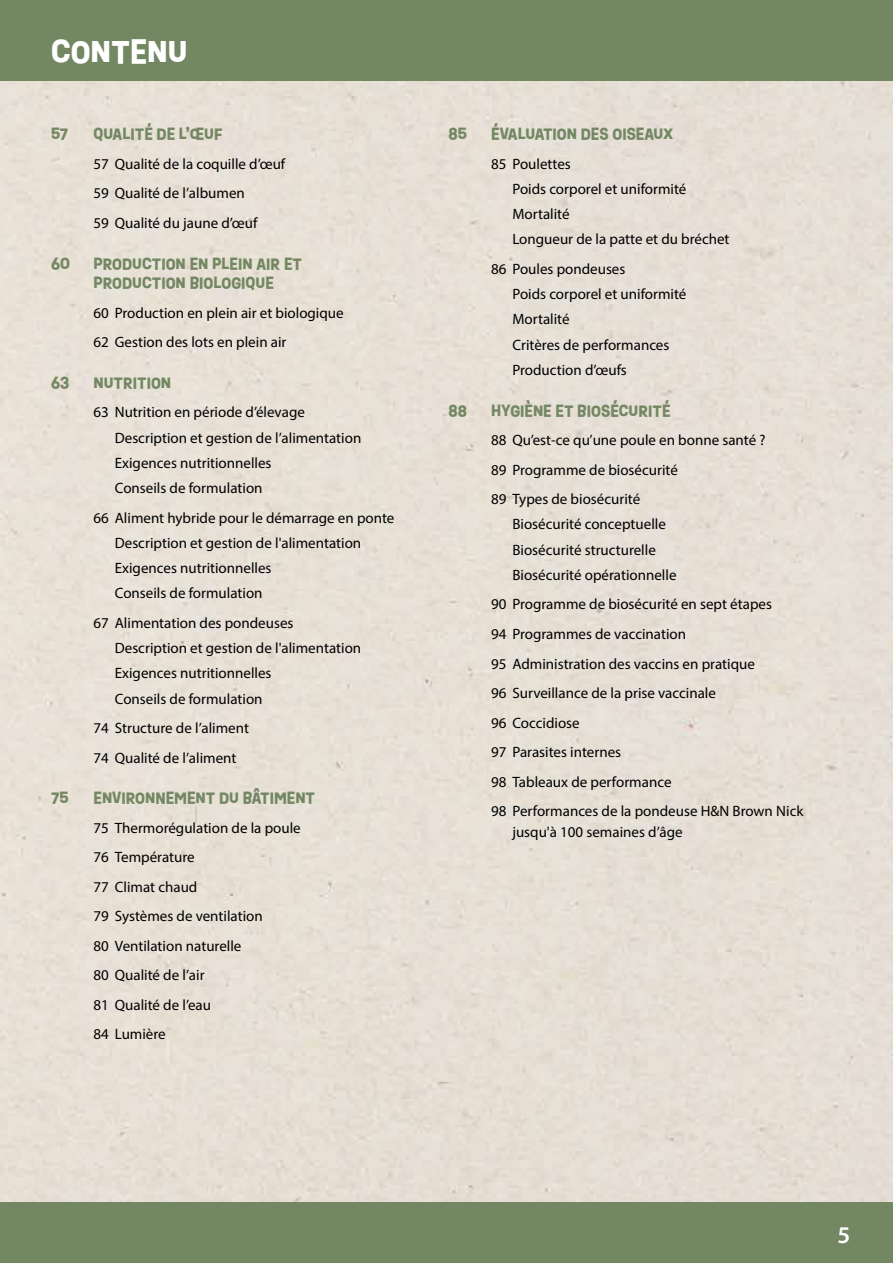
<style>
.page{position:relative;width:893px;height:1263px;background:#fff}
.page>*{position:absolute;margin:0;border:0;box-sizing:border-box;transform-origin:0 0}
.t1{font:700 30px "Ruddy";color:#fff}
.t2{font:600 24px "Myriad Pro";color:#fff}
.t3{font:15px/29.5px "Myriad Pro";color:#000}
.t4{font:700 15px/19.5px "Ruddy";color:#738862}
</style>
<div class="page">
<div style="left:0;top:81px;width:893px;height:1122px;background:#e7dfd5"></div>
<div style="left:0;top:1203px;width:893px;height:60px;background:#738862"></div>
<div style="left:0;top:0;width:893px;height:81px;background:#738862"></div>
<h1 class="t1" style="left:51px;top:29px;width:138px">CONTENU</h1>
<p class="t4" style="left:51px;top:124px;width:19px">57</p>
<p class="t4" style="left:94px;top:124px;width:130px">QUALITÉ DE L’ŒUF</p>
<p class="t3" style="left:94px;top:149px;width:193px">57 Qualité de la coquille d’œuf<br>59 Qualité de l’albumen<br>59 Qualité du jaune d’œuf</p>
<p class="t4" style="left:51px;top:253px;width:21px">60</p>
<p class="t4" style="left:94px;top:253px;width:210px">PRODUCTION EN PLEIN AIR ET<br>PRODUCTION BIOLOGIQUE</p>
<p class="t3" style="left:94px;top:297px;width:252px">60 Production en plein air et biologique<br>62 Gestion des lots en plein air</p>
<p class="t4" style="left:51px;top:373px;width:20px">63</p>
<p class="t4" style="left:94px;top:373px;width:79px">NUTRITION</p>
<p class="t3" style="left:115px;top:399px;width:248px;line-height:25.2px;text-indent:-21px">63 Nutrition en période d’élevage<br>Description et gestion de l’alimentation<br>Exigences nutritionnelles<br>Conseils de formulation</p>
<p class="t3" style="left:115px;top:505px;width:281px;line-height:25.2px;text-indent:-21px">66 Aliment hybride pour le démarrage en ponte Description et gestion de l'alimentation Exigences nutritionnelles<br>Conseils de formulation</p>
<p class="t3" style="left:115px;top:610px;width:248px;line-height:25.2px;text-indent:-21px">67 Alimentation des pondeuses<br>Description et gestion de l'alimentation<br>Exigences nutritionnelles<br>Conseils de formulation</p>
<p class="t3" style="left:94px;top:713px;width:157px">74 Structure de l’aliment<br>74 Qualité de l’aliment</p>
<p class="t4" style="left:51px;top:788px;width:19px">75</p>
<p class="t4" style="left:94px;top:788px;width:223px">ENVIRONNEMENT DU BÂTIMENT</p>
<p class="t3" style="left:94px;top:813px;width:209px">75 Thermorégulation de la poule<br>76 Température<br>77 Climat chaud<br>79 Systèmes de ventilation<br>80 Ventilation naturelle<br>80 Qualité de l’air<br>81 Qualité de l’eau<br>84 Lumière</p>
<p class="t4" style="left:449px;top:124px;width:20px">85</p>
<p class="t4" style="left:491px;top:124px;width:184px">ÉVALUATION DES OISEAUX</p>
<p class="t3" style="left:512px;top:151px;width:219px;line-height:25.2px;text-indent:-21px">85 Poulettes<br>Poids corporel et uniformité<br>Mortalité<br>Longueur de la patte et du bréchet</p>
<p class="t3" style="left:512px;top:256px;width:176px;line-height:25.2px;text-indent:-21px">86 Poules pondeuses<br>Poids corporel et uniformité<br>Mortalité<br>Critères de performances<br>Production d’œufs</p>
<p class="t4" style="left:449px;top:401px;width:20px">88</p>
<p class="t4" style="left:491px;top:401px;width:181px">HYGIÈNE ET BIOSÉCURITÉ</p>
<p class="t3" style="left:491px;top:425px;width:276px">88 Qu’est-ce qu’une poule en bonne santé ?<br>89 Programme de biosécurité<br>89 Types de biosécurité</p>
<p class="t3" style="left:512px;top:512px;width:166px;line-height:25.2px">Biosécurité conceptuelle<br>Biosécurité structurelle<br>Biosécurité opérationnelle</p>
<p class="t3" style="left:491px;top:589px;width:314px">90 Programme de biosécurité en sept étapes<br>94 Programmes de vaccination<br>95 Administration des vaccins en pratique<br>96 Surveillance de la prise vaccinale<br>96 Coccidiose<br>97 Parasites internes<br>98 Tableaux de performance<br>98 Performances de la pondeuse H&amp;N Brown Nick</p>
<p class="t3" style="left:512px;top:817px;width:172px">jusqu'à 100 semaines d’âge</p>
<h2 class="t2" style="left:838px;top:1219px;width:14px">5</h2>
</div>
